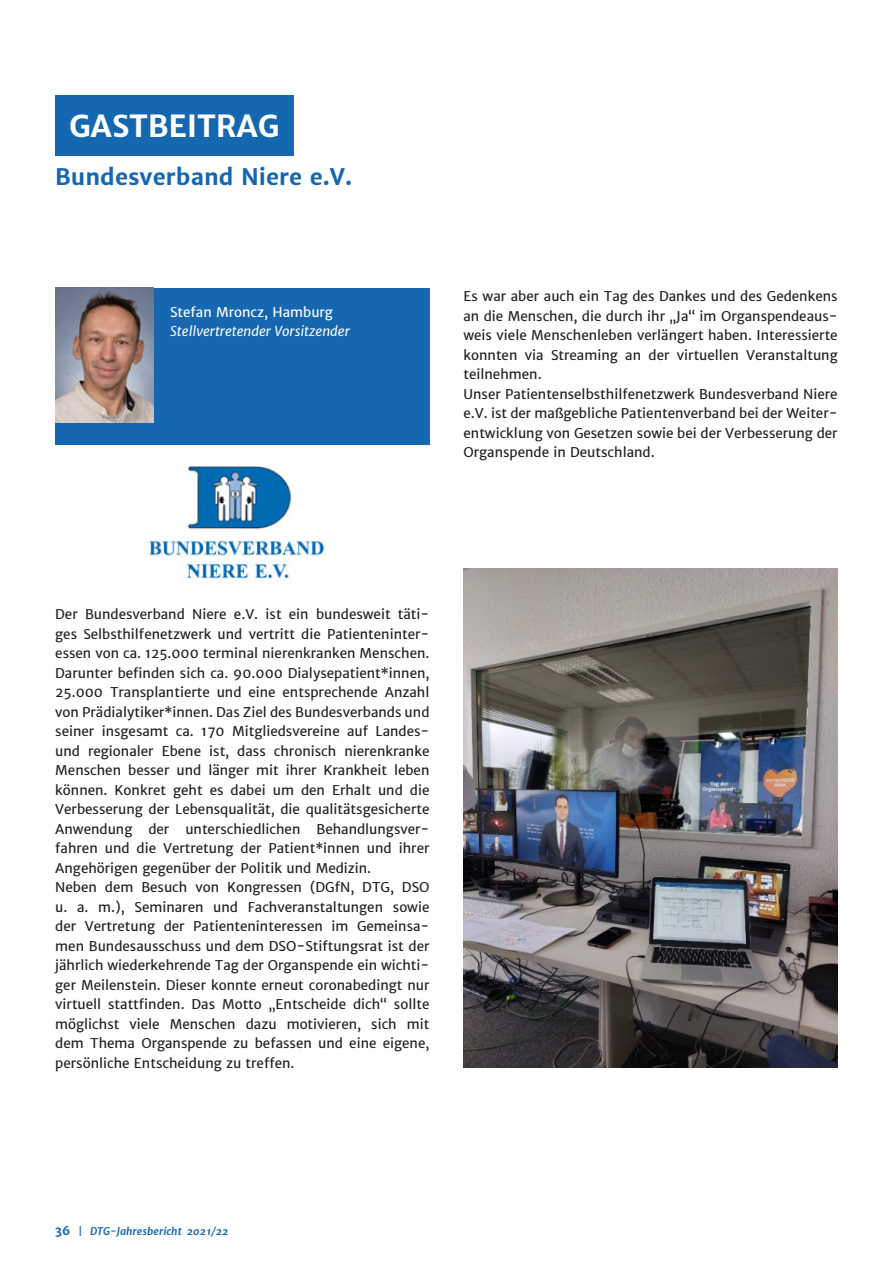
<style>
.page{position:relative;width:893px;height:1263px;background:#fff}
.page>*{position:absolute;margin:0;border:0;box-sizing:border-box;transform-origin:0 0}
.t1{font:700 30px "Merriweather Sans";color:#fff}
.t2{font:700 22.5px "Merriweather Sans";color:#1567b0}
.t3{font:13.5px/19.5px "Merriweather Sans";color:#231f20}
.t4{font:italic 13.5px "Merriweather Sans";color:#fff}
.t5{font:13.5px "Merriweather Sans";color:#fff}
.t6{font:italic 700 10.5px "Merriweather Sans";color:#1567b0}
.s1{font-style:normal;font-size:12px}
</style>
<div class="page">
<div style="left:55px;top:95px;width:238px;height:61px;background:#1567b0"></div>
<div style="left:55px;top:288px;width:374px;height:156px;background:#1567b0"></div>
<img style="left:55px;top:288px;width:98px;height:134px">
<img style="left:148px;top:464px;width:179px;height:116px">
<img style="left:464px;top:568px;width:374px;height:499px">
<h1 class="t1" style="left:69px;top:108px;width:212px">GASTBEITRAG</h1>
<h2 class="t2" style="left:55px;top:163px;width:298px">Bundesverband Niere e.V.</h2>
<p class="t5" style="left:170px;top:304px;width:164px">Stefan Mroncz, Hamburg</p>
<p class="t4" style="left:170px;top:323px;width:181px">Stellvertretender Vorsitzender</p>
<p class="t3" style="left:463px;top:286px;width:376px">Es war aber auch ein Tag des Dankes und des Gedenkens an die Menschen, die durch ihr „Ja“ im Organspendeaus&shy;weis viele Menschenleben verlängert haben. Interessierte konnten via Streaming an der virtuellen Veranstaltung teilnehmen.<br>Unser Patientenselbsthilfenetzwerk Bundesverband Niere e.V. ist der maßgebliche Patientenverband bei der Weiter&shy;entwicklung von Gesetzen sowie bei der Verbesserung der Organspende in Deutschland.</p>
<p class="t3" style="left:55px;top:605px;width:376px">Der Bundesverband Niere e.V. ist ein bundesweit täti&shy;ges Selbsthilfenetzwerk und vertritt die Patienteninter&shy;essen von ca. 125.000 terminal nierenkranken Menschen.<br>Darunter befinden sich ca. 90.000 Dialysepatient*innen, 25.000 Transplantierte und eine entsprechende Anzahl von Prädialytiker*innen. Das Ziel des Bundesverbands und seiner insgesamt ca. 170 Mitgliedsvereine auf Landes&shy;und regionaler Ebene ist, dass chronisch nierenkranke Menschen besser und länger mit ihrer Krankheit leben können. Konkret geht es dabei um den Erhalt und die Verbesserung der Lebensqualität, die qualitätsgesicherte Anwendung der unterschiedlichen Behandlungsver&shy;fahren und die Vertretung der Patient*innen und ihrer Angehörigen gegenüber der Politik und Medizin.<br>Neben dem Besuch von Kongressen (DGfN, DTG, DSO u. a. m.), Seminaren und Fachveranstaltungen sowie der Vertretung der Patienteninteressen im Gemeinsa&shy;men Bundesausschuss und dem DSO-Stiftungsrat ist der jährlich wiederkehrende Tag der Organspende ein wichti&shy;ger Meilenstein. Dieser konnte erneut coronabedingt nur virtuell stattfinden. Das Motto „Entscheide dich“ sollte möglichst viele Menschen dazu motivieren, sich mit dem Thema Organspende zu befassen und eine eigene, persönliche Entscheidung zu treffen.</p>
<p class="t6" style="left:55px;top:1224px;width:175px"><span class="s1">36</span> | DTG-Jahresbericht 2021/22</p>
</div>
